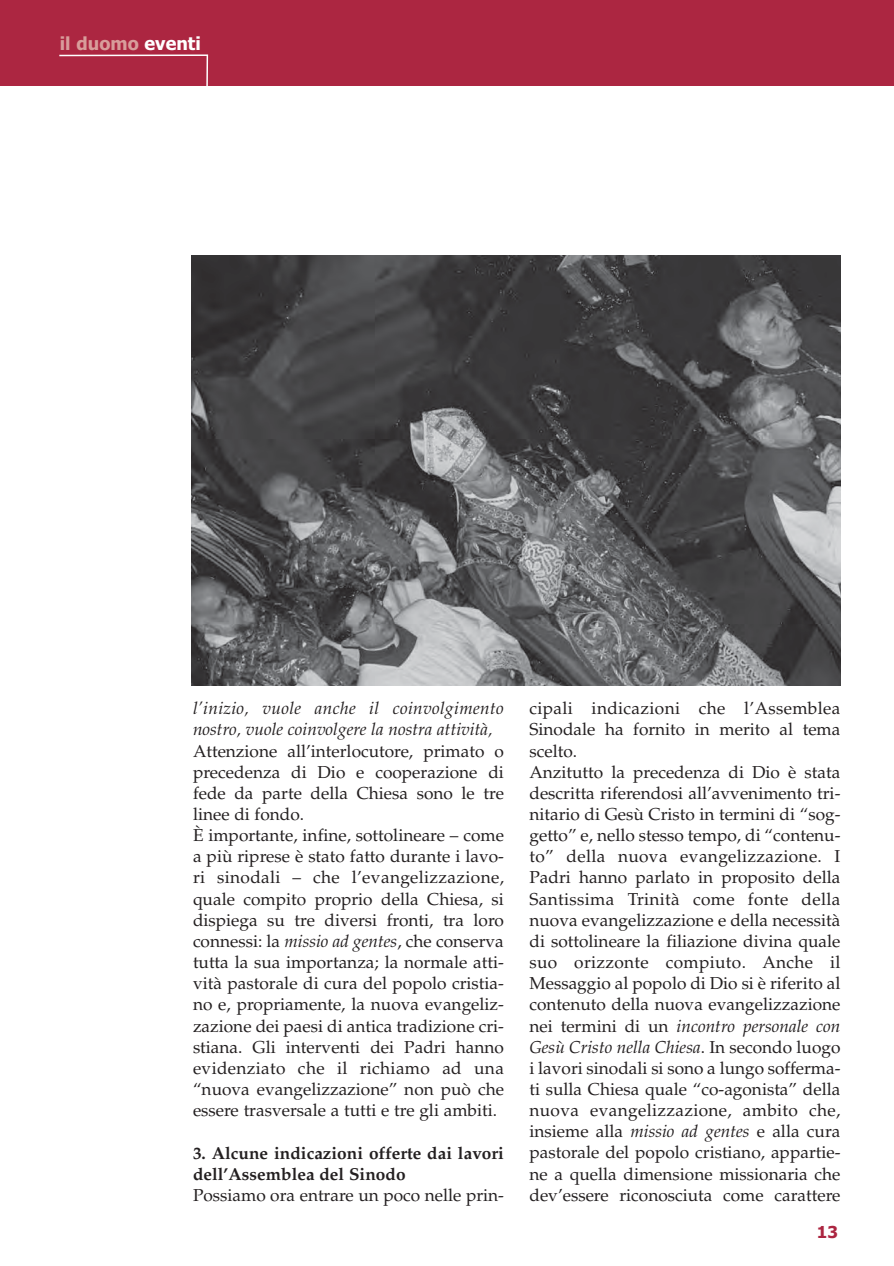
<style>
.page{position:relative;width:894px;height:1266px;background:#fff}
.page>*{position:absolute;margin:0;border:0;box-sizing:border-box;transform-origin:0 0}
.t1{font:700 18px "Tahoma";color:#d89d9b}
.t2{font:17.25px/21.1px "Palatino";color:#231f20}
.t3{font:italic 17.25px/21.1px "Palatino";color:#231f20}
.t4{font:700 17.25px/21.1px "Palatino";color:#231f20}
.t5{font:700 16.5px "Tahoma";color:#ac2641}
.s1{color:#fff}
.s2{font-style:italic}
</style>
<div class="page">
<img style="left:192px;top:255px;width:648px;height:430px">
<div style="left:0;top:0;width:894px;height:85px;background:#ac2641"></div>
<svg style="left:56px;top:54px;width:153px;height:32px"></svg>
<p class="t1" style="left:60px;top:36px;width:142px">il duomo <span class="s1">eventi</span></p>
<p class="t3" style="left:193px;top:700px;width:312px">l’inizio, vuole anche il coinvolgimento nostro, vuole coinvolgere la nostra attività,</p>
<p class="t2" style="left:193px;top:742px;width:312px">Attenzione all’interlocutore, primato o precedenza di Dio e cooperazione di fede da parte della Chiesa sono le tre linee di fondo.<br>È importante, infine, sottolineare – come a più riprese è stato fatto durante i lavo&shy;ri sinodali – che l’evangelizzazione, quale compito proprio della Chiesa, si dispiega su tre diversi fronti, tra loro connessi: la <span class="s2">missio ad gentes</span>, che conserva tutta la sua importanza; la normale atti&shy;vità pastorale di cura del popolo cristia&shy;no e, propriamente, la nuova evangeliz&shy;zazione dei paesi di antica tradizione cri&shy;stiana. Gli interventi dei Padri hanno evidenziato che il richiamo ad una “nuova evangelizzazione” non può che essere trasversale a tutti e tre gli ambiti.</p>
<p class="t4" style="left:193px;top:1144px;width:312px">3. Alcune indicazioni offerte dai lavori dell’Assemblea del Sinodo</p>
<p class="t2" style="left:193px;top:1186px;width:312px">Possiamo ora entrare un poco nelle prin-</p>
<p class="t2" style="left:529px;top:700px;width:312px">cipali indicazioni che l’Assemblea Sinodale ha fornito in merito al tema scelto.<br>Anzitutto la precedenza di Dio è stata descritta riferendosi all’avvenimento tri&shy;nitario di Gesù Cristo in termini di “sog&shy;getto” e, nello stesso tempo, di “contenu&shy;to” della nuova evangelizzazione. I Padri hanno parlato in proposito della Santissima Trinità come fonte della nuova evangelizzazione e della necessità di sottolineare la filiazione divina quale suo orizzonte compiuto. Anche il Messaggio al popolo di Dio si è riferito al contenuto della nuova evangelizzazione nei termini di un <span class="s2">incontro personale con Gesù Cristo nella Chiesa</span>. In secondo luogo i lavori sinodali si sono a lungo sofferma&shy;ti sulla Chiesa quale “co-agonista” della nuova evangelizzazione, ambito che, insieme alla <span class="s2">missio ad gentes</span> e alla cura pastorale del popolo cristiano, appartie&shy;ne a quella dimensione missionaria che dev’essere riconosciuta come carattere</p>
<p class="t5" style="left:817px;top:1225px;width:23px">13</p>
</div>
